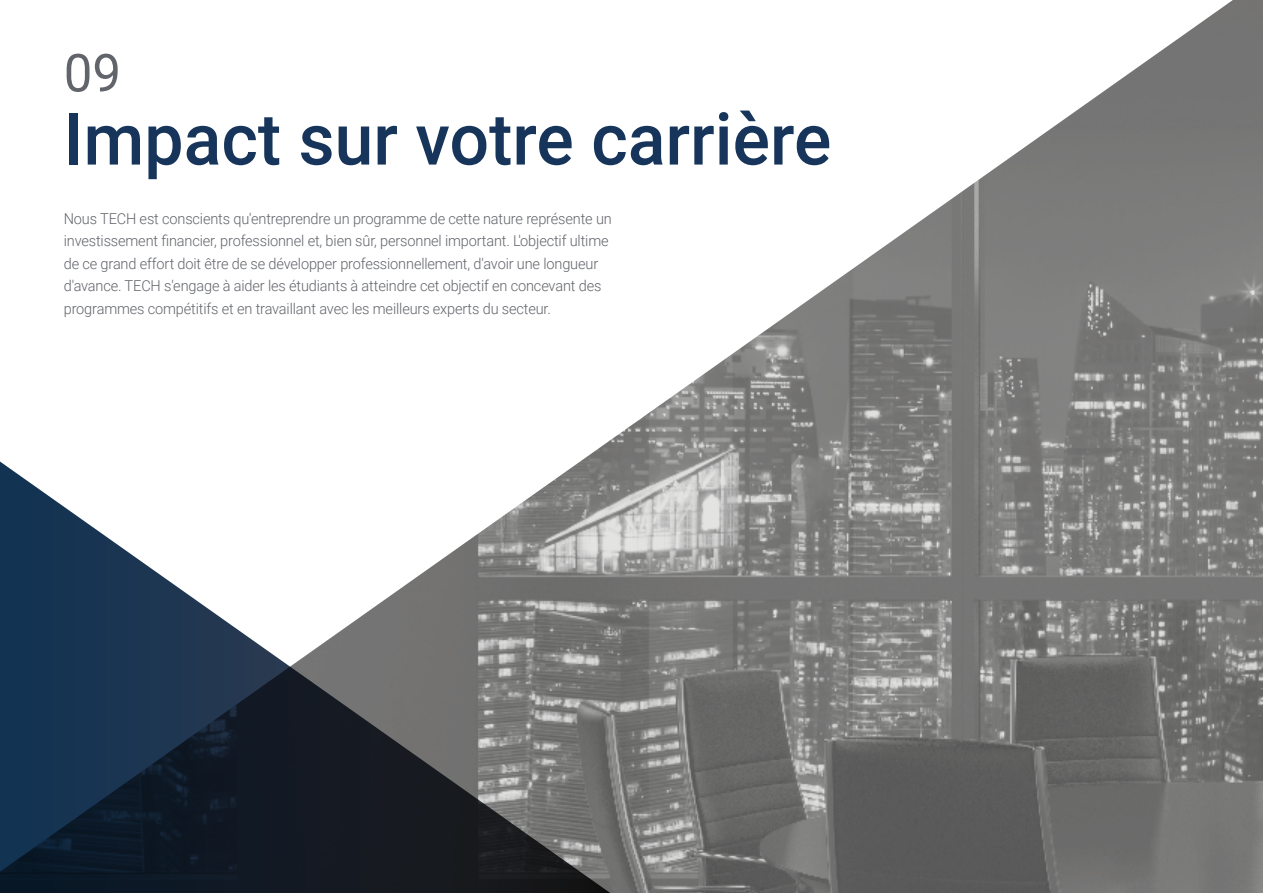
<style>
.page{position:relative;width:1263px;height:893px;background:#fff}
.page>*{position:absolute;margin:0;border:0;box-sizing:border-box;transform-origin:0 0}
.t1{font:500 72px "Roboto";color:#17355b}
.t2{font:52.5px "Roboto";color:#61646a}
.t3{font:300 15px/22.5px "Roboto";letter-spacing:-.01em;color:#61646a}
</style>
<div class="page">
<img style="left:602px;top:0;width:661px;height:893px">
<svg style="left:0;top:446px;width:640px;height:447px"></svg>
<h2 class="t2" style="left:64px;top:36px;width:59px">09</h2>
<h1 class="t1" style="left:64px;top:89px;width:769px">Impact sur votre carrière</h1>
<p class="t3" style="left:64px;top:207px;width:549px">Nous TECH est conscients qu'entreprendre un programme de cette nature représente un investissement financier, professionnel et, bien sûr, personnel important. L'objectif ultime de ce grand effort doit être de se développer professionnellement, d'avoir une longueur d'avance. TECH s'engage à aider les étudiants à atteindre cet objectif en concevant des programmes compétitifs et en travaillant avec les meilleurs experts du secteur.</p>
</div>
